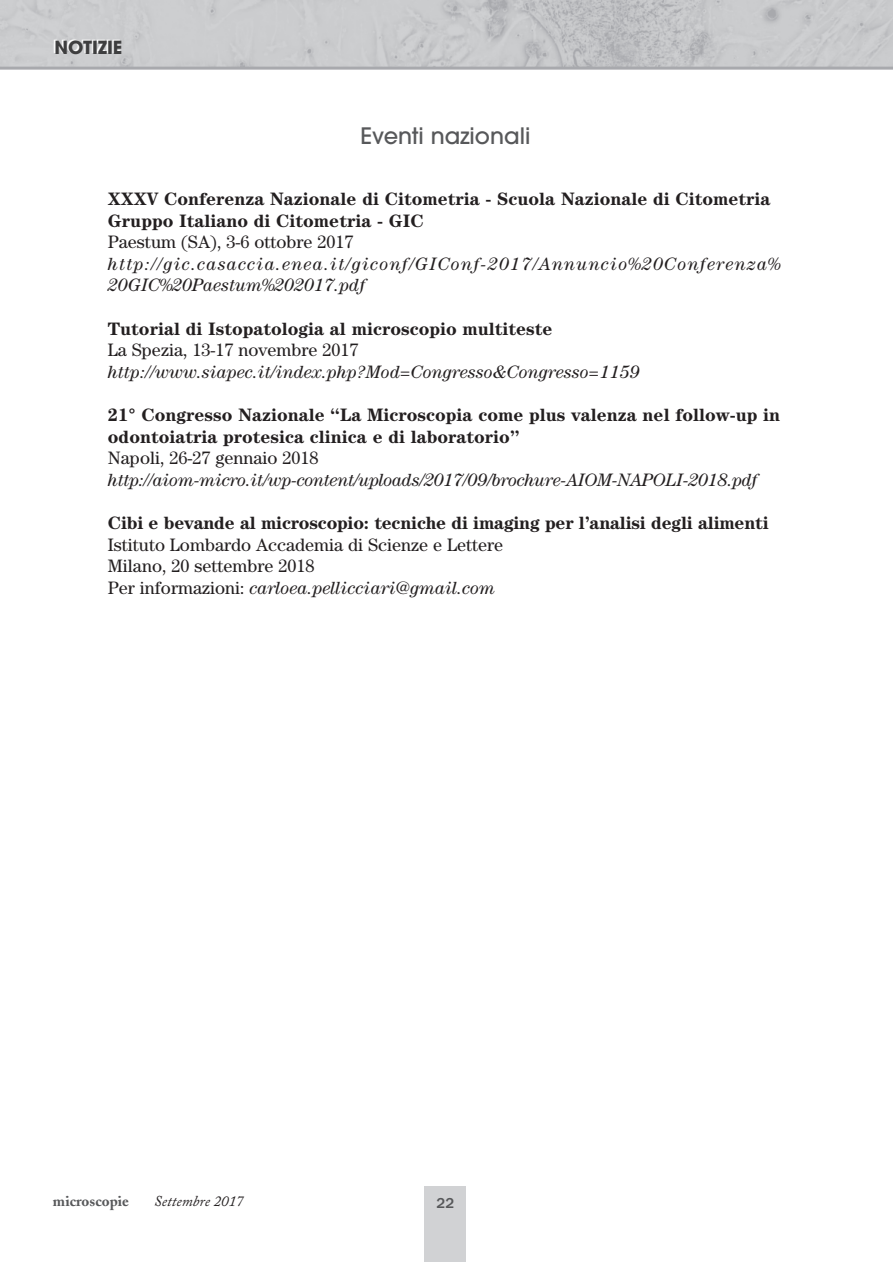
<style>
.page{position:relative;width:893px;height:1262px;background:#fff}
.page>*{position:absolute;margin:0;border:0;box-sizing:border-box;transform-origin:0 0}
.t1{font:500 22.5px "Avant Garde";color:#57585a}
.t2{font:700 18px/21.6px "Century";color:#231f20}
.t3{font:18px/21.6px "Century";color:#231f20}
.t4{font:italic 18px "Century";color:#231f20}
.t5{font:italic 18px/21.6px "Century";letter-spacing:.065em;color:#231f20}
.t6{font:700 18px "Avant Garde";color:#3e3e3f}
.t7{font:italic 15px "Adobe Caslon";color:#231f20}
.t8{font:700 15px "Adobe Caslon";color:#57585a}
.t9{font:500 15px "Franklin Gothic";color:#57585a}
.s1{font-style:italic}
</style>
<div class="page">
<svg style="left:0;top:0;width:892px;height:67px;fill:#cacbcd"></svg>
<div style="left:424px;top:1186px;width:42px;height:76px;background:#d1d2d4"></div>
<hr style="left:0;top:67px;width:892px;height:3px;background:#a8a9ad">
<p class="t6" style="left:54px;top:41px;width:69px">NOTIZIE</p>
<p class="t1" style="left:360px;top:128px;width:171px">Eventi nazionali</p>
<p class="t2" style="left:108px;top:190px;width:663px">XXXV Conferenza Nazionale di Citometria - Scuola Nazionale di Citometria<br>Gruppo Italiano di Citometria - GIC</p>
<p class="t3" style="left:108px;top:233px;width:247px">Paestum (SA), 3-6 ottobre 2017</p>
<p class="t5" style="left:108px;top:254px;width:673px">http://gic.casaccia.enea.it/giconf/GIConf-2017/Annuncio%20Conferenza%<br>20GIC%20Paestum%202017.pdf</p>
<p class="t2" style="left:108px;top:319px;width:446px">Tutorial di Istopatologia al microscopio multiteste</p>
<p class="t3" style="left:108px;top:341px;width:252px">La Spezia, 13-17 novembre 2017</p>
<p class="t4" style="left:108px;top:365px;width:533px">http://www.siapec.it/index.php?Mod=Congresso&amp;Congresso=1159</p>
<p class="t2" style="left:108px;top:405px;width:673px">21° Congresso Nazionale “La Microscopia come plus valenza nel follow-up in odontoiatria protesica clinica e di laboratorio”</p>
<p class="t3" style="left:108px;top:449px;width:212px">Napoli, 26-27 gennaio 2018</p>
<p class="t4" style="left:108px;top:473px;width:650px">http://aiom-micro.it/wp-content/uploads/2017/09/brochure-AIOM-NAPOLI-2018.pdf</p>
<p class="t2" style="left:108px;top:514px;width:661px">Cibi e bevande al microscopio: tecniche di imaging per l’analisi degli alimenti</p>
<p class="t3" style="left:108px;top:535px;width:396px">Istituto Lombardo Accademia di Scienze e Lettere<br>Milano, 20 settembre 2018<br>Per informazioni: <span class="s1">carloea.pellicciari@gmail.com</span></p>
<p class="t8" style="left:53px;top:1195px;width:77px">microscopie</p>
<p class="t7" style="left:154px;top:1196px;width:91px">Settembre 2017</p>
<p class="t9" style="left:436px;top:1194px;width:19px">22</p>
</div>
